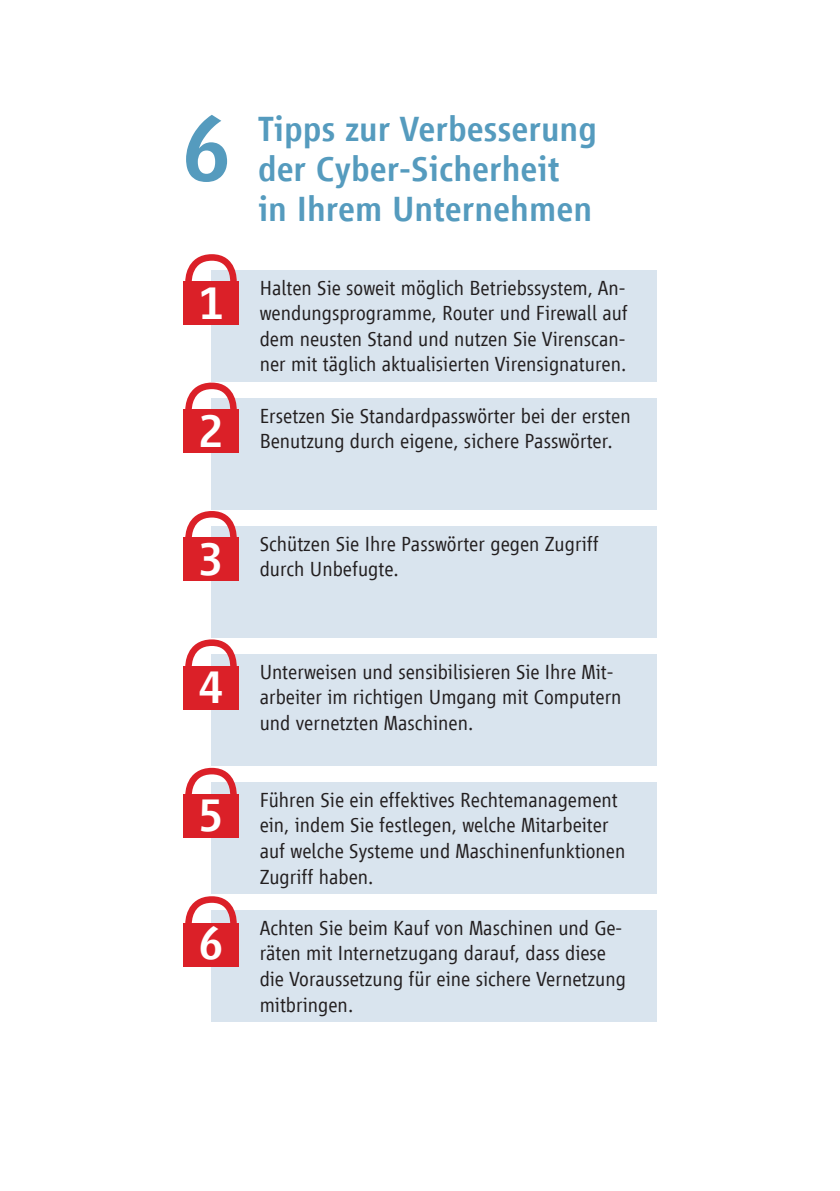
<style>
.page{position:relative;width:840px;height:1191px;background:#fff}
.page>*{position:absolute;margin:0;border:0;box-sizing:border-box;transform-origin:0 0}
.C_-_Überschrift__sch{font:500 96px "Vialog LT";color:#559bbe}
.Fließtext{font:500 48px "Vialog LT";color:#fff}
.C_-_Überschrift__sch-2{font:500 36px/40px "Vialog LT";color:#559bbe}
.Fließtext-2{font:300 21px/25.6px "Vialog LT";color:#231f20}
</style>
<div class="page">
<div style="left:211px;top:270px;width:445px;height:111px;background:#d9e4ee"></div>
<div style="left:211px;top:398px;width:445px;height:111px;background:#d9e4ee"></div>
<div style="left:211px;top:526px;width:445px;height:111px;background:#d9e4ee"></div>
<div style="left:211px;top:654px;width:445px;height:111px;background:#d9e4ee"></div>
<div style="left:211px;top:782px;width:445px;height:111px;background:#d9e4ee"></div>
<div style="left:211px;top:910px;width:445px;height:111px;background:#d9e4ee"></div>
<div style="left:183px;top:281px;width:55px;height:43px;background:#db2028"></div>
<svg style="left:185px;top:254px;width:54px;height:53px"></svg>
<div style="left:183px;top:537px;width:55px;height:44px;background:#db2028"></div>
<svg style="left:185px;top:509px;width:55px;height:55px"></svg>
<div style="left:183px;top:409px;width:55px;height:44px;background:#db2028"></div>
<svg style="left:185px;top:381px;width:55px;height:54px"></svg>
<div style="left:183px;top:666px;width:55px;height:43px;background:#db2028"></div>
<svg style="left:185px;top:637px;width:55px;height:55px"></svg>
<div style="left:183px;top:923px;width:55px;height:43px;background:#db2028"></div>
<svg style="left:185px;top:893px;width:55px;height:56px"></svg>
<div style="left:183px;top:794px;width:55px;height:44px;background:#db2028"></div>
<svg style="left:185px;top:765px;width:55px;height:55px"></svg>
<h1 class="C_-_Überschrift__sch" style="left:181px;top:96px;width:53px">6</h1>
<h1 class="C_-_Überschrift__sch-2" style="left:258px;top:109px;width:340px">Tipps zur Verbesserung der Cyber-Sicherheit in Ihrem Unternehmen</h1>
<p class="Fließtext" style="left:198px;top:276px;width:27px">1</p>
<p class="Fließtext" style="left:198px;top:404px;width:27px">2</p>
<p class="Fließtext" style="left:198px;top:532px;width:27px">3</p>
<p class="Fließtext" style="left:198px;top:660px;width:27px">4</p>
<p class="Fließtext" style="left:198px;top:788px;width:27px">5</p>
<p class="Fließtext" style="left:198px;top:916px;width:27px">6</p>
<p class="Fließtext-2" style="left:259px;top:275px;width:369px;text-align:justify">Halten Sie soweit möglich Betriebssystem, An&shy;wendungsprogramme, Router und Firewall auf dem neusten Stand und nutzen Sie Virenscan&shy;ner mit täglich aktualisierten Virensignaturen.</p>
<p class="Fließtext-2" style="left:259px;top:403px;width:372px">Ersetzen Sie Standardpasswörter bei der ersten<br>Benutzung durch eigene, sichere Passwörter.</p>
<p class="Fließtext-2" style="left:259px;top:531px;width:340px">Schützen Sie Ihre Passwörter gegen Zugriff durch Unbefugte.</p>
<p class="Fließtext-2" style="left:259px;top:659px;width:363px">Unterweisen und sensibilisieren Sie Ihre Mit&shy;arbeiter im richtigen Umgang mit Computern und vernetzten Maschinen.</p>
<p class="Fließtext-2" style="left:259px;top:787px;width:367px">Führen Sie ein effektives Rechtemanagement ein, indem Sie festlegen, welche Mitarbeiter auf welche Systeme und Maschinenfunktionen Zugriff haben.</p>
<p class="Fließtext-2" style="left:259px;top:915px;width:367px">Achten Sie beim Kauf von Maschinen und Ge&shy;räten mit Internetzugang darauf, dass diese die Voraussetzung für eine sichere Vernetzung mitbringen.</p>
</div>
